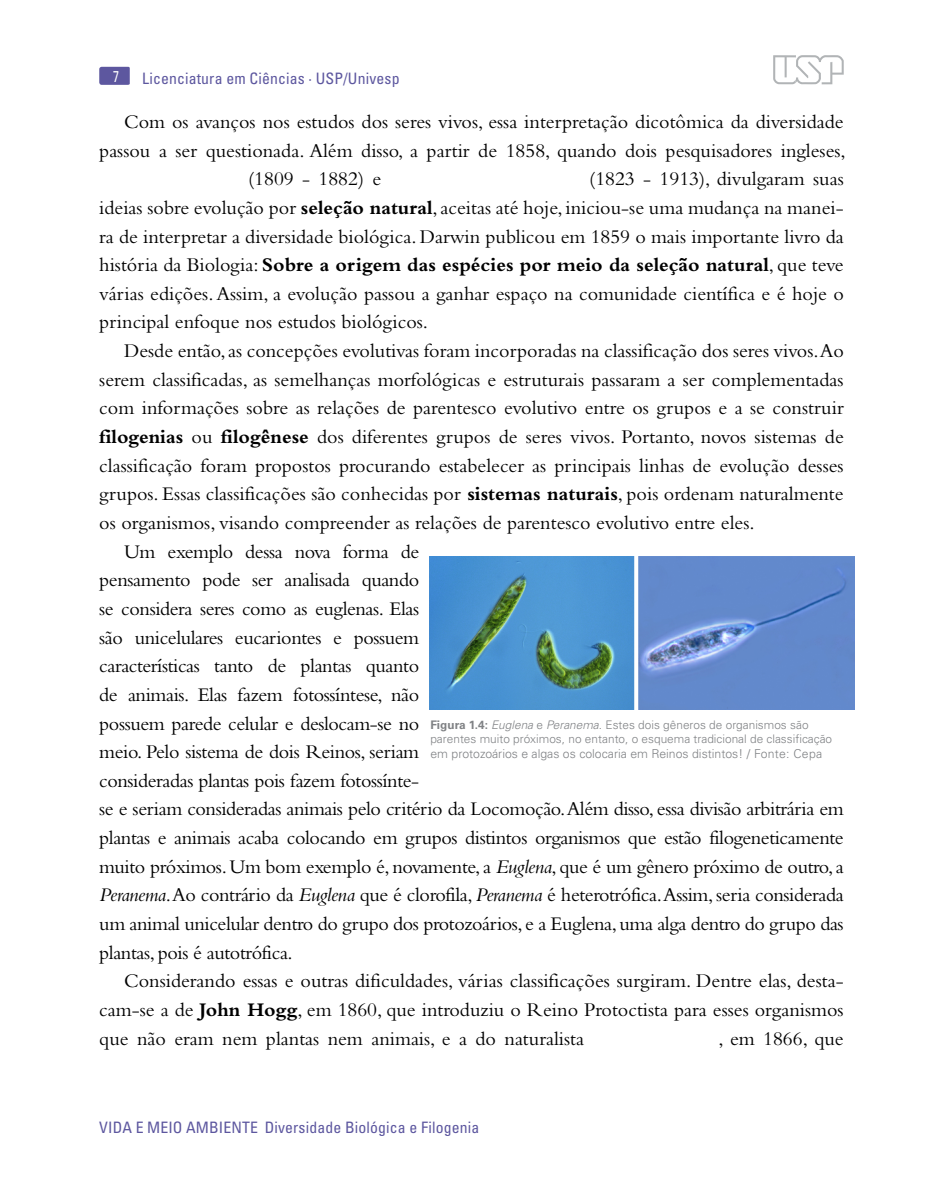
<style>
.page{position:relative;width:943px;height:1191px;background:#fff}
.page>*{position:absolute;margin:0;border:0;box-sizing:border-box;transform-origin:0 0}
.t1{font:20.12px/28.7px "Bembo";color:#000;text-align:justify}
.t2{font:20.12px "Bembo";letter-spacing:-.02em;color:#000}
.t3{font:condensed 15.75px "Univers";letter-spacing:.01em;color:#5d579f}
.t4{font:15.75px "Univers";color:#fff;scale:.69 1}
.t5{font:300 12.25px "Univers";color:#808285}
.t6{font:300 11.9px/14.2px "Univers";color:#808285}
.s1{font-weight:700}
.s2{font-style:italic}
</style>
<div class="page">
<div style="left:99px;top:67px;width:31px;height:18px;background:#5d579f;border-radius:2px"></div>
<svg style="left:773px;top:55px;width:70px;height:29px"></svg>
<img style="left:429px;top:557px;width:425px;height:153px">
<p class="t4" style="left:113px;top:67px;width:10px">7</p>
<p class="t3" style="left:142px;top:69px;width:259px">Licenciatura em Ciências · USP/Univesp</p>
<p class="t1" style="left:124px;top:107px;width:721px">Com os avanços nos estudos dos seres vivos, essa interpretação dicotômica da diversidade</p>
<p class="t1" style="left:99px;top:135px;width:748px">passou a ser questionada. Além disso, a partir de 1858, quando dois pesquisadores ingleses,</p>
<p class="t1" style="left:248px;top:164px;width:135px">(1809 - 1882) e</p>
<p class="t1" style="left:99px;top:164px;width:746px;text-indent:490px">(1823 - 1913), divulgaram suas ideias sobre evolução por <span class="s1">seleção natural</span>, aceitas até hoje, iniciou-se uma mudança na manei&shy;ra de interpretar a diversidade biológica. Darwin publicou em 1859 o mais importante livro da história da Biologia: <span class="s1">Sobre a origem das espécies por meio da seleção natural</span>, que teve várias edições. Assim, a evolução passou a ganhar espaço na comunidade científica e é hoje o principal enfoque nos estudos biológicos.</p>
<p class="t1" style="left:124px;top:336px;width:721px">Desde então, as concepções evolutivas foram incorporadas na classificação dos seres vivos.Ao</p>
<p class="t1" style="left:99px;top:365px;width:746px">serem classificadas, as semelhanças morfológicas e estruturais passaram a ser complementadas</p>
<p class="t1" style="left:99px;top:393px;width:746px">com informações sobre as relações de parentesco evolutivo entre os grupos e a se construir</p>
<p class="t1" style="left:99px;top:422px;width:746px"><span class="s1">filogenias</span> ou <span class="s1">filogênese</span> dos diferentes grupos de seres vivos. Portanto, novos sistemas de</p>
<p class="t1" style="left:99px;top:450px;width:746px">classificação foram propostos procurando estabelecer as principais linhas de evolução desses</p>
<p class="t1" style="left:99px;top:479px;width:746px">grupos. Essas classificações são conhecidas por <span class="s1">sistemas naturais</span>, pois ordenam naturalmente</p>
<p class="t1" style="left:99px;top:508px;width:657px">os organismos, visando compreender as relações de parentesco evolutivo entre eles.</p>
<p class="t2" style="left:124px;top:539px;width:297px">Um exemplo dessa nova forma de</p>
<p class="t2" style="left:99px;top:568px;width:321px">pensamento pode ser analisada quando</p>
<p class="t2" style="left:99px;top:597px;width:321px">se considera seres como as euglenas. Elas</p>
<p class="t2" style="left:99px;top:625px;width:321px">são unicelulares eucariontes e possuem</p>
<p class="t2" style="left:99px;top:654px;width:321px">características tanto de plantas quanto</p>
<p class="t2" style="left:99px;top:683px;width:321px">de animais. Elas fazem fotossíntese, não</p>
<p class="t2" style="left:99px;top:711px;width:321px">possuem parede celular e deslocam-se no</p>
<p class="t2" style="left:99px;top:740px;width:321px">meio. Pelo sistema de dois Reinos, seriam</p>
<p class="t2" style="left:99px;top:768px;width:321px">consideradas plantas pois fazem fotossínte-</p>
<p class="t2" style="left:99px;top:797px;width:746px">se e seriam consideradas animais pelo critério da Locomoção. Além disso, essa divisão arbitrária em</p>
<p class="t2" style="left:99px;top:826px;width:746px">plantas e animais acaba colocando em grupos distintos organismos que estão filogeneticamente</p>
<p class="t2" style="left:99px;top:854px;width:746px">muito próximos. Um bom exemplo é, novamente, a <span class="s2">Euglena</span>, que é um gênero próximo de outro, a</p>
<p class="t2" style="left:99px;top:883px;width:746px"><span class="s2">Peranema</span>. Ao contrário da <span class="s2">Euglena</span> que é clorofila, <span class="s2">Peranema</span> é heterotrófica. Assim, seria considerada</p>
<p class="t2" style="left:99px;top:912px;width:746px">um animal unicelular dentro do grupo dos protozoários, e a Euglena, uma alga dentro do grupo das</p>
<p class="t2" style="left:99px;top:940px;width:195px">plantas, pois é autotrófica.</p>
<p class="t1" style="left:124px;top:966px;width:721px">Considerando essas e outras dificuldades, várias classificações surgiram. Dentre elas, desta-</p>
<p class="t1" style="left:99px;top:995px;width:746px">cam-se a de <span class="s1">John Hogg</span>, em 1860, que introduziu o Reino Protoctista para esses organismos</p>
<p class="t1" style="left:99px;top:1023px;width:486px">que não eram nem plantas nem animais, e a do naturalista</p>
<p class="t1" style="left:718px;top:1023px;width:127px">, em 1866, que</p>
<p class="t6" style="left:430px;top:718px;width:403px"><span class="s1">Figura 1.4:</span> <span class="s2">Euglena</span> e <span class="s2">Peranema</span>. Estes dois gêneros de organismos são parentes muito próximos, no entanto, o esquema tradicional de classificação</p>
<p class="t5" style="left:430px;top:746px;width:393px">em protozoários e algas os colocaria em Reinos distintos! / Fonte: Cepa</p>
<p class="t3" style="left:99px;top:1117px;width:10px">VIDA</p>
<p class="t3" style="left:136px;top:1117px;width:21px">E MEIO</p>
<p class="t3" style="left:186px;top:1117px;width:42px">AMBIENTE</p>
<p class="t3" style="left:265px;top:1117px;width:216px">Diversidade Biológica e Filogenia</p>
</div>
